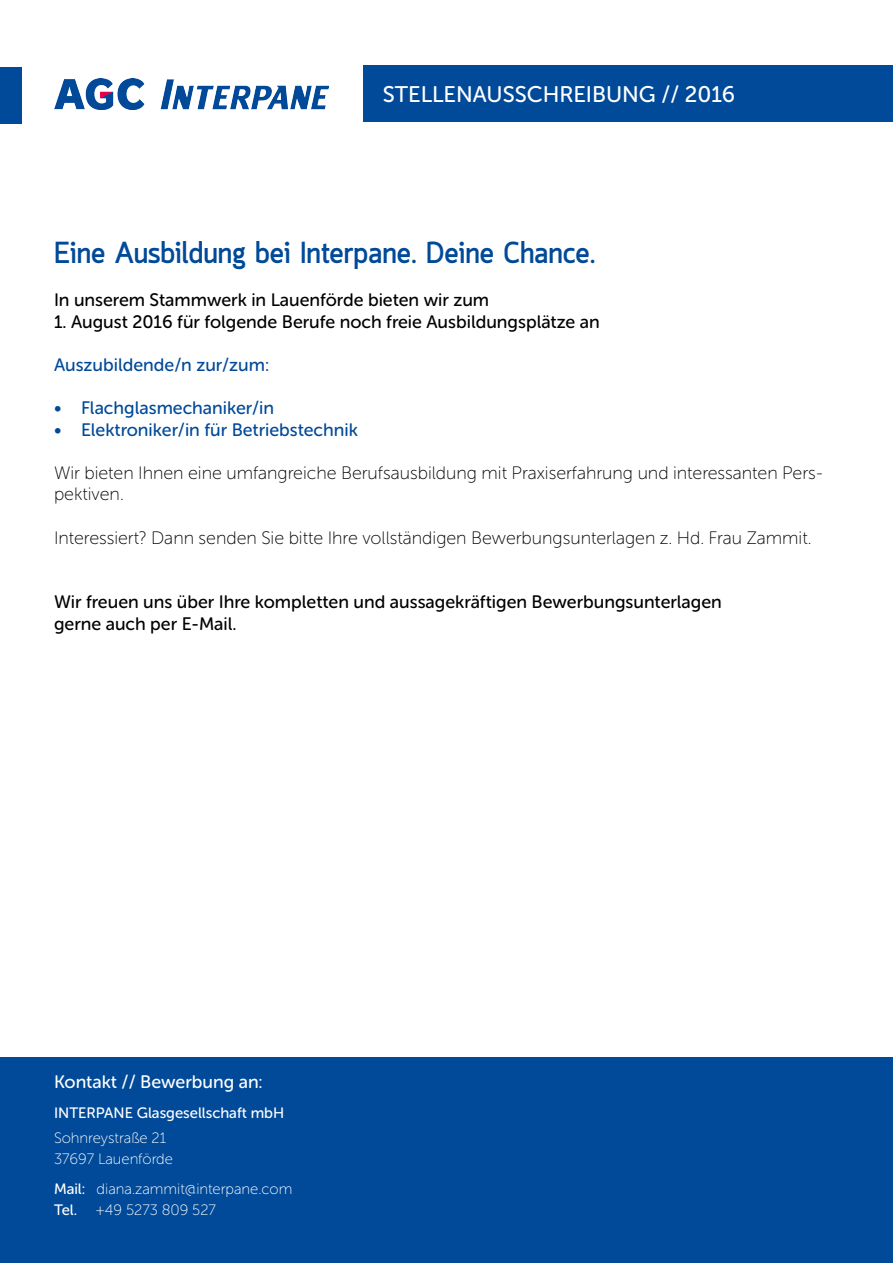
<style>
.page{position:relative;width:893px;height:1263px;background:#fff}
.page>*{position:absolute;margin:0;border:0;box-sizing:border-box;transform-origin:0 0}
.t1{font:700 30px "Quark";color:#004a99}
.t2{font:22.5px "Museo Sans Rounded 500";color:#fff}
.t3{font:18px/21.6px "Museo Sans Rounded 500";color:#000}
.t4{font:18px/21.6px "Museo Sans Rounded 100";color:#000}
.t5{font:18px "Museo Sans Rounded 500";color:#004a99}
.t6{font:18px "Museo Sans Rounded 500";color:#fff}
.t7{font:15px/21px "Museo Sans Rounded 100";color:#fff}
.t8{font:15px "Museo Sans Rounded 500";color:#fff}
.s1{font-family:"Museo Sans Rounded 500"}
</style>
<div class="page">
<img style="left:54px;top:78px;width:274px;height:31px">
<div style="left:0;top:1058px;width:893px;height:205px;background:#004a99"></div>
<div style="left:364px;top:66px;width:529px;height:56px;background:#004a99"></div>
<div style="left:0;top:67px;width:21px;height:56px;background:#004a99"></div>
<p class="t2" style="left:383px;top:82px;width:354px">STELLENAUSSCHREIBUNG // 2016</p>
<h1 class="t1" style="left:54px;top:235px;width:543px">Eine Ausbildung bei Interpane. Deine Chance.</h1>
<p class="t3" style="left:54px;top:289px;width:437px">In unserem Stammwerk in Lauenförde bieten wir zum</p>
<p class="t3" style="left:54px;top:311px;width:547px">1. August 2016 für folgende Berufe noch freie Ausbildungsplätze an</p>
<p class="t5" style="left:54px;top:355px;width:217px">Auszubildende/n zur/zum:</p>
<p class="t5" style="left:54px;top:398px;width:222px">• Flachglasmechaniker/in</p>
<p class="t5" style="left:54px;top:419px;width:305px">• Elektroniker/in für Betriebstechnik</p>
<p class="t4" style="left:54px;top:462px;width:771px">Wir bieten Ihnen eine umfangreiche Berufsausbildung mit Praxiserfahrung und interessanten Pers&shy;pektiven.</p>
<p class="t4" style="left:54px;top:527px;width:759px">Interessiert? Dann senden Sie bitte Ihre vollständigen Bewerbungsunterlagen z. Hd. Frau Zammit.</p>
<p class="t3" style="left:54px;top:591px;width:669px">Wir freuen uns über Ihre kompletten und aussagekräftigen Bewerbungsunterlagen gerne auch per E-Mail.</p>
<p class="t6" style="left:54px;top:1072px;width:210px">Kontakt // Bewerbung an:</p>
<p class="t8" style="left:54px;top:1104px;width:232px">INTERPANE Glasgesellschaft mbH</p>
<p class="t7" style="left:54px;top:1128px;width:120px">Sohnreystraße 21<br>37697 Lauenförde</p>
<p class="t7" style="left:54px;top:1179px;width:240px"><span class="s1">Mail:</span> diana.zammit@interpane.com</p>
<p class="t8" style="left:54px;top:1202px;width:25px">Tel.</p>
<p class="t7" style="left:96px;top:1200px;width:121px">+49 5273 809 527</p>
</div>
